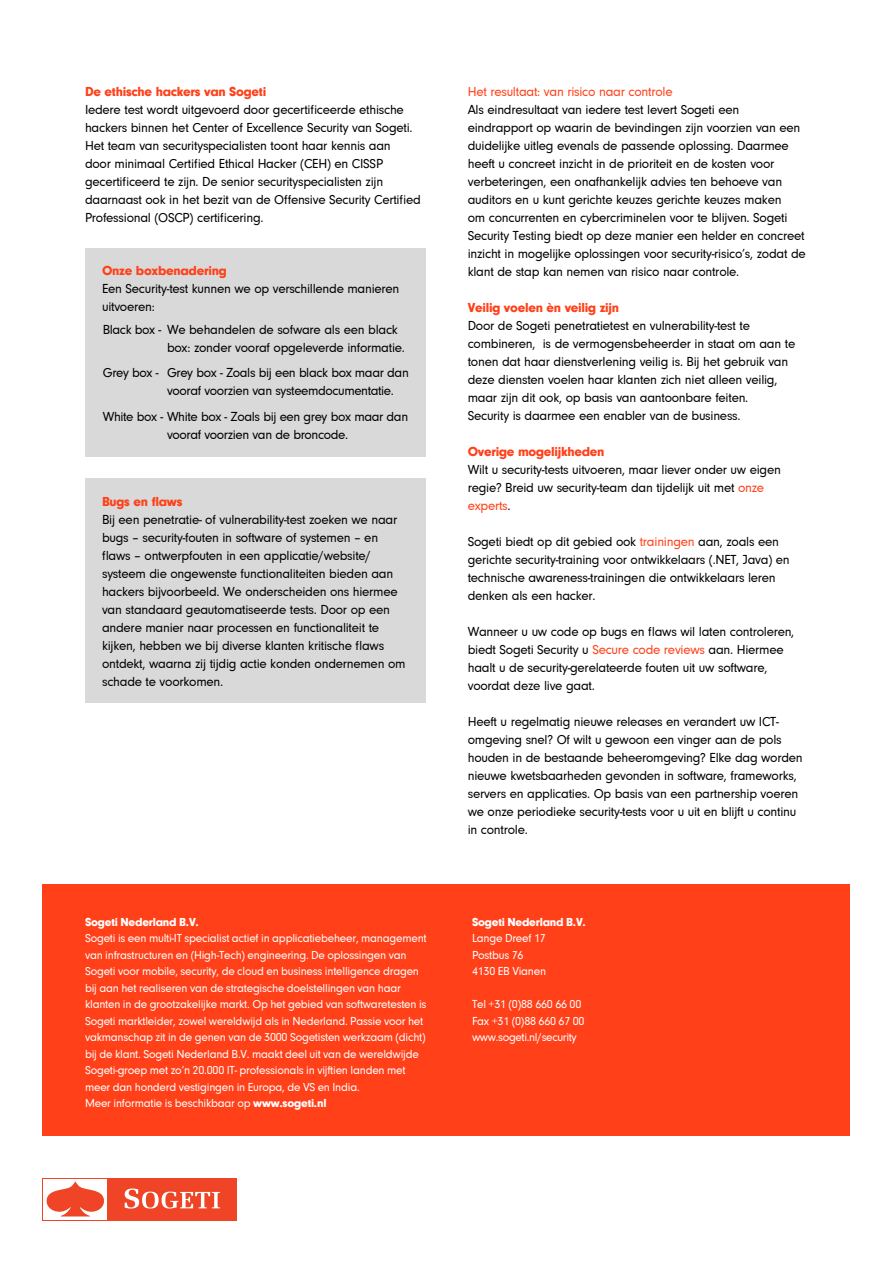
<style>
.page{position:relative;width:893px;height:1263px;background:#fff}
.page>*{position:absolute;margin:0;border:0;box-sizing:border-box;transform-origin:0 0}
.t1{font:13.5px/18px "Neuzeit Gro";letter-spacing:-.02em;color:#000}
.t2{font:900 13.5px "Neuzeit Gro";letter-spacing:-.02em;color:#ff4019}
.t3{font:13.5px "Neuzeit Gro";letter-spacing:-.02em;color:#ff4019}
.t4{font:12px/16.5px "Neuzeit Gro";letter-spacing:-.02em;color:#fff}
.t5{font:900 12px "Neuzeit Gro";letter-spacing:-.02em;color:#fff}
.s1{font-weight:900}
.s2{color:#ff4019}
</style>
<div class="page">
<div style="left:43px;top:1178px;width:194px;height:42px;background:#ef4526"></div>
<div style="left:44px;top:1179px;width:63px;height:40px;background:#fff"></div>
<svg style="left:46px;top:1181px;width:58px;height:35px"></svg>
<svg style="left:125px;top:1188px;width:95px;height:20px"></svg>
<div style="left:43px;top:884px;width:807px;height:251px;background:#ff4019"></div>
<div style="left:85px;top:248px;width:340px;height:208px;background:#d9d9d9"></div>
<div style="left:85px;top:478px;width:340px;height:225px;background:#d9d9d9"></div>
<p class="t2" style="left:85px;top:84px;width:183px">De ethische hackers van Sogeti</p>
<p class="t1" style="left:85px;top:101px;width:337px">Iedere test wordt uitgevoerd door gecertificeerde ethische hackers binnen het Center of Excellence Security van Sogeti.<br>Het team van securityspecialisten toont haar kennis aan<br>door minimaal Certified Ethical Hacker (CEH) en CISSP gecertificeerd te zijn. De senior securityspecialisten zijn daarnaast ook in het bezit van de Offensive Security Certified Professional (OSCP) certificering.</p>
<p class="t2" style="left:102px;top:263px;width:126px">Onze boxbenadering</p>
<p class="t1" style="left:102px;top:280px;width:299px">Een Security-test kunnen we op verschillende manieren uitvoeren:</p>
<p class="t1" style="left:103px;top:321px;width:296px">Black box - We behandelen de sofware als een black</p>
<p class="t1" style="left:103px;top:364px;width:57px">Grey box -</p>
<p class="t1" style="left:103px;top:408px;width:307px">White box - White box - Zoals bij een grey box maar dan</p>
<p class="t1" style="left:167px;top:339px;width:239px">box: zonder vooraf opgeleverde informatie.</p>
<p class="t1" style="left:167px;top:364px;width:243px">Grey box - Zoals bij een black box maar dan vooraf voorzien van systeemdocumentatie.</p>
<p class="t1" style="left:167px;top:426px;width:183px">vooraf voorzien van de broncode.</p>
<p class="t2" style="left:102px;top:494px;width:82px">Bugs en flaws</p>
<p class="t1" style="left:102px;top:511px;width:305px">Bij een penetratie- of vulnerability-test zoeken we naar bugs – security-fouten in software of systemen – en flaws – ontwerpfouten in een applicatie/website/ systeem die ongewenste functionaliteiten bieden aan hackers bijvoorbeeld. We onderscheiden ons hiermee van standaard geautomatiseerde tests. Door op een andere manier naar processen en functionaliteit te kijken, hebben we bij diverse klanten kritische flaws ontdekt, waarna zij tijdig actie konden ondernemen om schade te voorkomen.</p>
<p class="t5" style="left:85px;top:915px;width:115px">Sogeti Nederland B.V.</p>
<p class="t4" style="left:85px;top:930px;width:343px">Sogeti is een multi-IT specialist actief in applicatiebeheer, management van infrastructuren en (High-Tech) engineering. De oplossingen van Sogeti voor mobile, security, de cloud en business intelligence dragen bij aan het realiseren van de strategische doelstellingen van haar klanten in de grootzakelijke markt. Op het gebied van softwaretesten is Sogeti marktleider, zowel wereldwijd als in Nederland. Passie voor het vakmanschap zit in de genen van de 3000 Sogetisten werkzaam (dicht) bij de klant. Sogeti Nederland B.V. maakt deel uit van de wereldwijde Sogeti-groep met zo’n 20.000 IT- professionals in vijftien landen met meer dan honderd vestigingen in Europa, de VS en India.<br>Meer informatie is beschikbaar op <span class="s1">www.sogeti.nl</span></p>
<p class="t3" style="left:468px;top:84px;width:206px">Het resultaat: van risico naar controle</p>
<p class="t1" style="left:468px;top:100px;width:340px">Als eindresultaat van iedere test levert Sogeti een eindrapport op waarin de bevindingen zijn voorzien van een duidelijke uitleg evenals de passende oplossing. Daarmee heeft u concreet inzicht in de prioriteit en de kosten voor verbeteringen, een onafhankelijk advies ten behoeve van auditors en u kunt gerichte keuzes gerichte keuzes maken<br>om concurrenten en cybercriminelen voor te blijven. Sogeti Security Testing biedt op deze manier een helder en concreet inzicht in mogelijke oplossingen voor security-risico’s, zodat de klant de stap kan nemen van risico naar controle.</p>
<p class="t2" style="left:468px;top:299px;width:153px">Veilig voelen èn veilig zijn</p>
<p class="t1" style="left:468px;top:316px;width:329px">Door de Sogeti penetratietest en vulnerability-test te combineren, is de vermogensbeheerder in staat om aan te tonen dat haar dienstverlening veilig is. Bij het gebruik van deze diensten voelen haar klanten zich niet alleen veilig, maar zijn dit ook, op basis van aantoonbare feiten.<br>Security is daarmee een enabler van de business.</p>
<p class="t2" style="left:468px;top:443px;width:138px">Overige mogelijkheden</p>
<p class="t1" style="left:468px;top:460px;width:315px">Wilt u security-tests uitvoeren, maar liever onder uw eigen regie? Breid uw security-team dan tijdelijk uit met <span class="s2">onze experts</span>.</p>
<p class="t1" style="left:468px;top:532px;width:323px">Sogeti biedt op dit gebied ook <span class="s2">trainingen</span> aan, zoals een gerichte security-training voor ontwikkelaars (.NET, Java) en technische awareness-trainingen die ontwikkelaars leren denken als een hacker.</p>
<p class="t1" style="left:468px;top:622px;width:328px">Wanneer u uw code op bugs en flaws wil laten controleren, biedt Sogeti Security u <span class="s2">Secure code reviews</span> aan. Hiermee haalt u de security-gerelateerde fouten uit uw software, voordat deze live gaat.</p>
<p class="t1" style="left:468px;top:712px;width:337px">Heeft u regelmatig nieuwe releases en verandert uw ICT&shy;omgeving snel? Of wilt u gewoon een vinger aan de pols houden in de bestaande beheeromgeving? Elke dag worden nieuwe kwetsbaarheden gevonden in software, frameworks, servers en applicaties. Op basis van een partnership voeren we onze periodieke security-tests voor u uit en blijft u continu in controle.</p>
<p class="t5" style="left:472px;top:915px;width:115px">Sogeti Nederland B.V.</p>
<p class="t4" style="left:472px;top:930px;width:76px">Lange Dreef 17<br>Postbus 76<br>4130 EB Vianen</p>
<p class="t4" style="left:472px;top:996px;width:114px">Tel +31 (0)88 660 66 00<br>Fax +31 (0)88 660 67 00 www.sogeti.nl/security</p>
</div>
